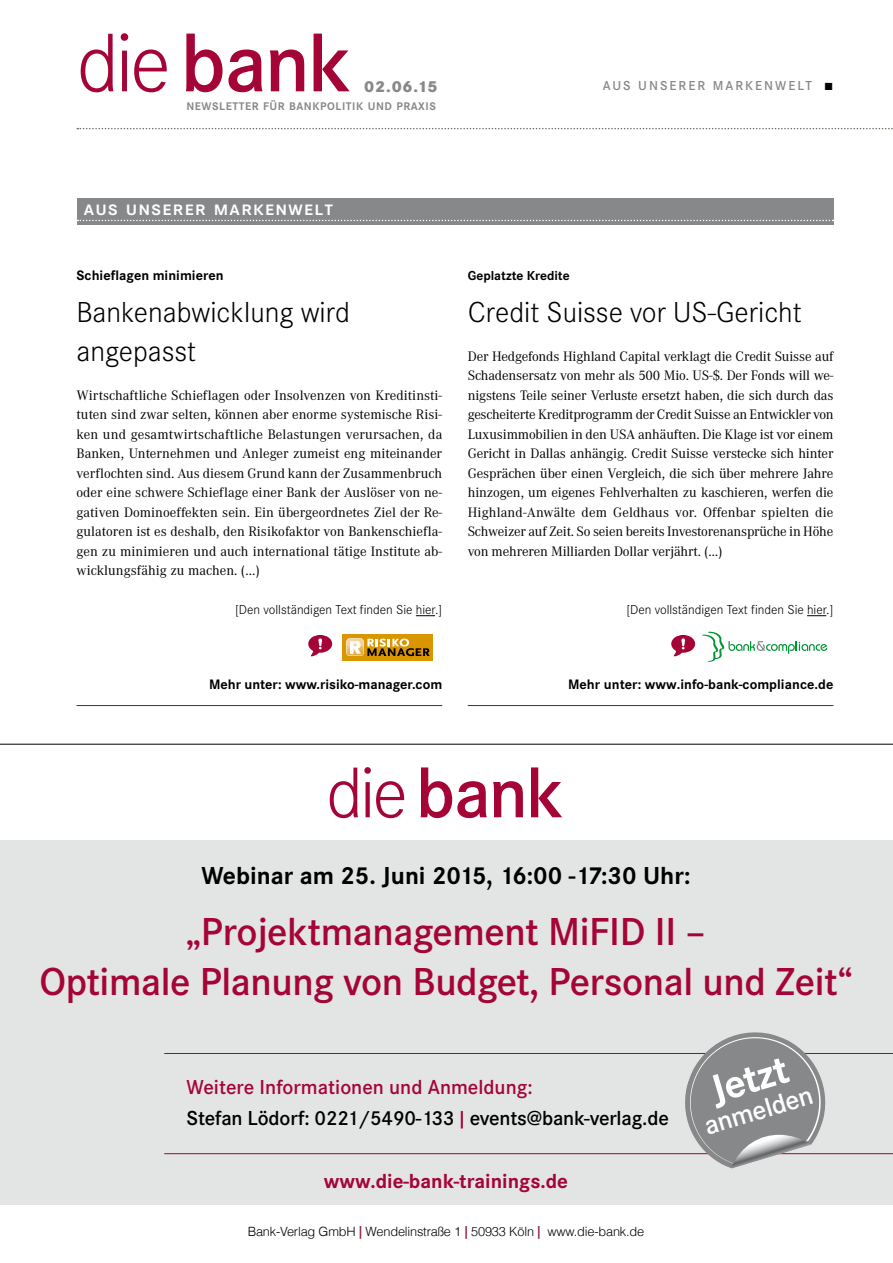
<style>
.page{position:relative;width:893px;height:1263px;background:#fff}
.page>*{position:absolute;margin:0;border:0;box-sizing:border-box;transform-origin:0 0}
.t1{font:600 86.1px "Corporate S";color:#a50437}
.t2{font:700 41.25px "Corporate S";color:#fff}
.t3{font:600 40.5px/50.4px "Corporate S";letter-spacing:-.01em;color:#a50437;text-align:center}
.t4{font:300 30px/39px "Corporate S";color:#000}
.t5{font:600 27.9px "Corporate S";color:#fff}
.t6{font:700 25.5px "Corporate S";color:#000}
.t7{font:600 21px/31.2px "Corporate S";letter-spacing:-.01em;color:#000}
.t8{font:700 21px "Corporate S";color:#a50437}
.t9{font:600 21px "Corporate SSC";letter-spacing:.05em;color:#fff}
.t10{font:800 16.5px "Corporate S";color:#87888a}
.t11{font:14.25px/19.5px "Corporate A";letter-spacing:-.01em;color:#000;text-align:justify}
.t12{font:700 14.25px "Corporate S";letter-spacing:.005em;color:#000}
.t13{font:300 13.5px "Corporate S";color:#000}
.t14{font:600 13.5px "Corporate S";letter-spacing:.15em;color:#87888a}
.t15{font:700 13.5px "Corporate S";color:#000}
.t16{font:300 12.75px "Helvetica LT";letter-spacing:-.015em;color:#000}
.t17{font:700 11.55px "Corporate S";letter-spacing:.05em;color:#87888a}
.s1{font-weight:300}
.s2{font-family:"The Sans Bold Expert";font-weight:400;font-size:10.5px;color:#000}
.s3{color:#a50437}
.s4{font-weight:700;color:#932136}
</style>
<div class="page">
<svg style="left:77px;top:128px;width:816px;height:1px"></svg>
<svg style="left:416px;top:615px;width:19px;height:1px"></svg>
<hr style="left:77px;top:705px;width:365px;height:1px;background:#a50437">
<svg style="left:308px;top:635px;width:24px;height:21px"></svg>
<div style="left:342px;top:634px;width:91px;height:26px;background:#da9600"></div>
<svg style="left:346px;top:638px;width:84px;height:18px"></svg>
<div style="left:77px;top:198px;width:756px;height:26px;background:#87888a"></div>
<svg style="left:77px;top:220px;width:757px;height:4px"></svg>
<svg style="left:807px;top:615px;width:19px;height:1px"></svg>
<hr style="left:468px;top:705px;width:365px;height:1px;background:#a50437">
<svg style="left:671px;top:635px;width:24px;height:21px"></svg>
<svg style="left:702px;top:632px;width:125px;height:30px"></svg>
<hr style="left:0;top:744px;width:893px;height:1px;background:#000">
<div style="left:0;top:840px;width:893px;height:365px;background:#e3e4e4"></div>
<hr style="left:164px;top:1053px;width:729px;height:1px;background:#a50437">
<hr style="left:164px;top:1153px;width:729px;height:1px;background:#a50437">
<svg style="left:678px;top:1032px;width:154px;height:136px"></svg>
<svg style="left:330px;top:768px;width:28px;height:50px"></svg>
<svg style="left:364px;top:767px;width:40px;height:51px"></svg>
<svg style="left:421px;top:767px;width:66px;height:51px"></svg>
<svg style="left:493px;top:781px;width:30px;height:36px"></svg>
<svg style="left:531px;top:767px;width:31px;height:50px"></svg>
<h1 class="t1" style="left:77px;top:13px;width:276px"><span class="s1">die</span>bank</h1>
<p class="t17" style="left:186px;top:100px;width:251px">NEWSLETTER FÜR BANKPOLITIK UND PRAXIS</p>
<p class="t10" style="left:364px;top:76px;width:75px">02.06.15</p>
<p class="t14" style="left:603px;top:78px;width:232px">AUS UNSERER MARKENWELT <span class="s2">ó</span></p>
<h3 class="t9" style="left:83px;top:196px;width:251px">aus unserer markenwelt</h3>
<p class="t12" style="left:77px;top:267px;width:149px">Schieflagen minimieren</p>
<h3 class="t4" style="left:77px;top:293px;width:275px">Bankenabwicklung wird angepasst</h3>
<p class="t11" style="left:77px;top:386px;width:367px">Wirtschaftliche Schieflagen oder Insolvenzen von Kreditinsti&shy;tuten sind zwar selten, können aber enorme systemische Risi&shy;ken und gesamtwirtschaftliche Belastungen verursachen, da Banken, Unternehmen und Anleger zumeist eng miteinander verflochten sind. Aus diesem Grund kann der Zusammenbruch oder eine schwere Schieflage einer Bank der Auslöser von ne&shy;gativen Dominoeffekten sein. Ein übergeordnetes Ziel der Re&shy;gulatoren ist es deshalb, den Risikofaktor von Bankenschiefla&shy;gen zu minimieren und auch international tätige Institute ab&shy;wicklungsfähig zu machen. (...)</p>
<p class="t13" style="left:235px;top:602px;width:209px">[Den vollständigen Text finden Sie hier.]</p>
<p class="t12" style="left:209px;top:676px;width:235px">Mehr unter: www.risiko-manager.com</p>
<p class="t15" style="left:468px;top:268px;width:103px">Geplatzte Kredite</p>
<h3 class="t4" style="left:468px;top:293px;width:336px">Credit Suisse vor US-Gericht</h3>
<p class="t11" style="left:468px;top:347px;width:367px">Der Hedgefonds Highland Capital verklagt die Credit Suisse auf Schadensersatz von mehr als 500 Mio. US-$. Der Fonds will we&shy;nigstens Teile seiner Verluste ersetzt haben, die sich durch das gescheiterte Kreditprogramm der Credit Suisse an Entwickler von Luxusimmobilien in den USA anhäuften. Die Klage ist vor einem Gericht in Dallas anhängig. Credit Suisse verstecke sich hinter Gesprächen über einen Vergleich, die sich über mehrere Jahre hinzogen, um eigenes Fehlverhalten zu kaschieren, werfen die Highland-Anwälte dem Geldhaus vor. Offenbar spielten die Schweizer auf Zeit. So seien bereits Investorenansprüche in Höhe von mehreren Milliarden Dollar verjährt. (…)</p>
<p class="t13" style="left:626px;top:602px;width:209px">[Den vollständigen Text finden Sie hier.]</p>
<p class="t12" style="left:568px;top:676px;width:267px">Mehr unter: www.info-bank-compliance.de</p>
<h3 class="t6" style="left:201px;top:861px;width:491px">Webinar am 25. Juni 2015, 16:00 -17:30 Uhr:</h3>
<h3 class="t3" style="left:39px;top:906px;width:815px">„Projektmanagement MiFID II –<br>Optimale Planung von Budget, Personal und Zeit“</h3>
<h3 class="t7" style="left:187px;top:1071px;width:484px"><span class="s3">Weitere Informationen und Anmeldung:<br></span>Stefan Lödorf: 0221/5490-133<span class="s3">|</span>events@bank-verlag.de</h3>
<h3 class="t8" style="left:324px;top:1168px;width:246px">www.die-bank-trainings.de</h3>
<p class="t16" style="left:248px;top:1224px;width:398px">Bank-Verlag GmbH <span class="s4">|</span> Wendelinstraße 1 <span class="s4">|</span> 50933 Köln <span class="s4">|</span> www.die-bank.de</p>
<h2 class="t2" style="left:704px;top:1068px;width:81px;rotate:-17deg">Jetzt</h2>
<h3 class="t5" style="left:700px;top:1110px;width:114px;rotate:-16deg">anmelden</h3>
</div>
